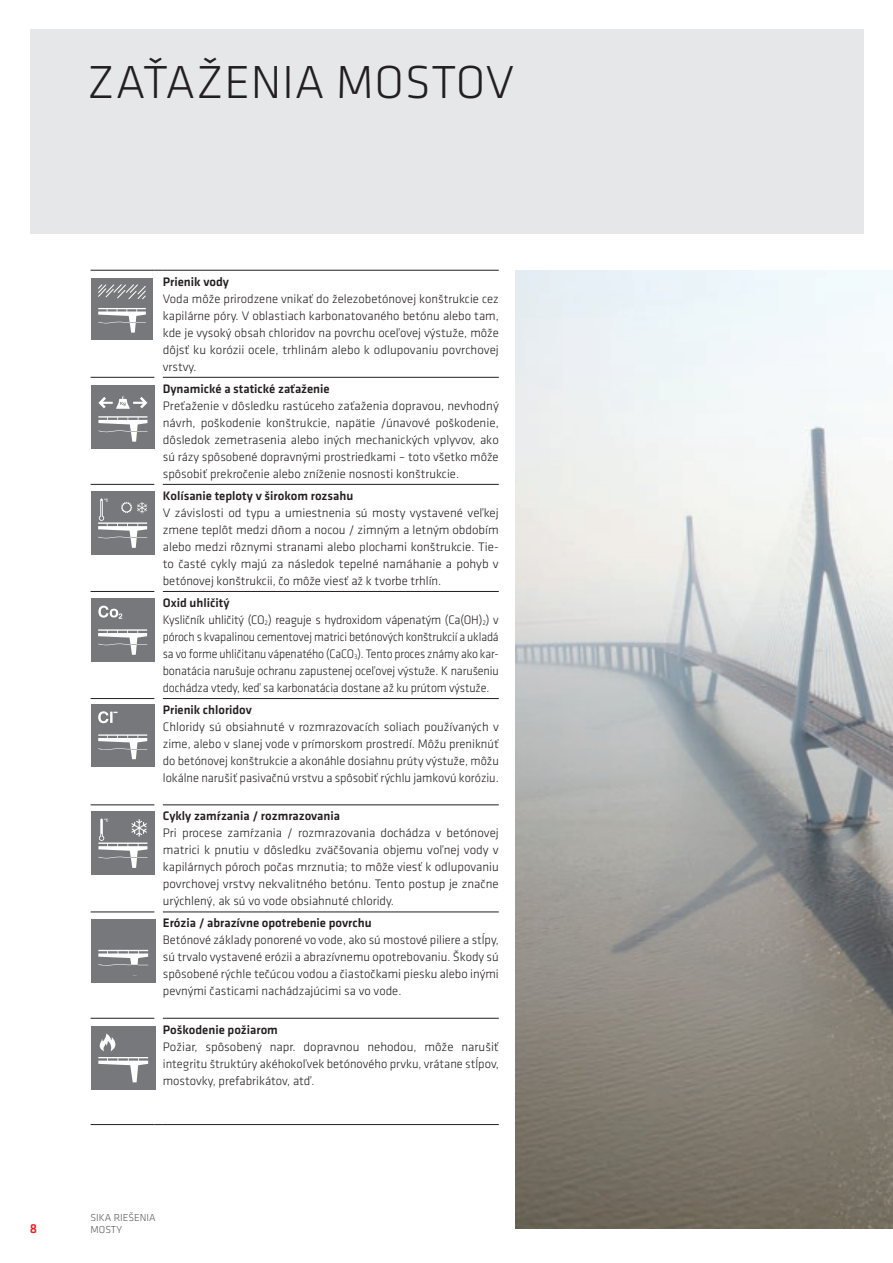
<style>
.page{position:relative;width:893px;height:1263px;background:#fff}
.page>*{position:absolute;margin:0;border:0;box-sizing:border-box;transform-origin:0 0}
.t1{font:300 48px "Klavika";letter-spacing:.015em;color:#231f20}
.t2{font:500 13.5px "Klavika";color:#ee1d23}
.t3{font:300 12.75px/17px "Klavika";letter-spacing:-.005em;color:#231f20;text-align:justify}
.t4{font:500 12.75px "Klavika";color:#231f20}
.t5{font:300 10.5px/12.6px "Klavika";color:#57585a}
.s1{font-weight:500}
</style>
<div class="page">
<div style="left:91px;top:278px;width:62px;height:62px;background:#76787b"></div>
<svg style="left:98px;top:308px;width:48px;height:25px"></svg>
<svg style="left:98px;top:284px;width:48px;height:15px"></svg>
<div style="left:91px;top:385px;width:64px;height:64px;background:#76787b"></div>
<svg style="left:98px;top:416px;width:50px;height:26px"></svg>
<svg style="left:98px;top:396px;width:49px;height:13px"></svg>
<div style="left:91px;top:491px;width:64px;height:64px;background:#76787b"></div>
<svg style="left:98px;top:498px;width:49px;height:50px"></svg>
<div style="left:91px;top:598px;width:64px;height:64px;background:#76787b"></div>
<svg style="left:98px;top:629px;width:49px;height:26px"></svg>
<svg style="left:98px;top:606px;width:24px;height:13px"></svg>
<div style="left:91px;top:704px;width:64px;height:64px;background:#76787b"></div>
<svg style="left:98px;top:734px;width:49px;height:25px"></svg>
<svg style="left:98px;top:711px;width:20px;height:12px"></svg>
<div style="left:91px;top:811px;width:64px;height:64px;background:#76787b"></div>
<svg style="left:98px;top:818px;width:50px;height:50px"></svg>
<div style="left:91px;top:919px;width:65px;height:63px;background:#76787b"></div>
<svg style="left:98px;top:950px;width:50px;height:16px"></svg>
<div style="left:91px;top:1026px;width:65px;height:64px;background:#76787b"></div>
<svg style="left:98px;top:1057px;width:50px;height:25px"></svg>
<svg style="left:99px;top:1033px;width:17px;height:18px"></svg>
<img style="left:516px;top:271px;width:377px;height:958px">
<div style="left:30px;top:30px;width:833px;height:204px;background:#e6e7e9"></div>
<hr style="left:91px;top:270px;width:63px;height:1px;background:#231f20">
<hr style="left:91px;top:377px;width:63px;height:1px;background:#231f20">
<hr style="left:163px;top:377px;width:336px;height:1px;background:#231f20">
<hr style="left:163px;top:270px;width:336px;height:1px;background:#231f20">
<hr style="left:91px;top:484px;width:63px;height:1px;background:#231f20">
<hr style="left:91px;top:591px;width:63px;height:1px;background:#231f20">
<hr style="left:91px;top:698px;width:63px;height:1px;background:#231f20">
<hr style="left:91px;top:805px;width:63px;height:1px;background:#231f20">
<hr style="left:91px;top:912px;width:63px;height:1px;background:#231f20">
<hr style="left:91px;top:1018px;width:63px;height:1px;background:#231f20">
<hr style="left:163px;top:484px;width:336px;height:1px;background:#231f20">
<hr style="left:163px;top:591px;width:336px;height:1px;background:#231f20">
<hr style="left:163px;top:698px;width:336px;height:1px;background:#231f20">
<hr style="left:163px;top:805px;width:336px;height:1px;background:#231f20">
<hr style="left:163px;top:912px;width:336px;height:1px;background:#231f20">
<hr style="left:163px;top:1018px;width:336px;height:1px;background:#231f20">
<hr style="left:91px;top:1124px;width:63px;height:1px;background:#231f20">
<hr style="left:163px;top:1124px;width:336px;height:1px;background:#231f20">
<h1 class="t1" style="left:87px;top:53px;width:428px">ZAŤAŽENIA MOSTOV</h1>
<p class="t2" style="left:30px;top:1219px;width:9px">8</p>
<p class="t4" style="left:163px;top:273px;width:68px">Prienik vody</p>
<p class="t3" style="left:163px;top:290px;width:337px">Voda môže prirodzene vnikať do železobetónovej konštrukcie cez kapilárne póry. V oblastiach karbonatovaného betónu alebo tam, kde je vysoký obsah chloridov na povrchu oceľovej výstuže, môže dôjsť ku korózii ocele, trhlinám alebo k odlupovaniu povrchovej vrstvy.</p>
<p class="t4" style="left:163px;top:380px;width:168px">Dynamické a statické zaťaženie</p>
<p class="t3" style="left:163px;top:397px;width:337px">Preťaženie v dôsledku rastúceho zaťaženia dopravou, nevhodný návrh, poškodenie konštrukcie, napätie /únavové poškodenie, dôsledok zemetrasenia alebo iných mechanických vplyvov, ako sú rázy spôsobené dopravnými prostriedkami – toto všetko môže spôsobiť prekročenie alebo zníženie nosnosti konštrukcie.</p>
<p class="t4" style="left:163px;top:487px;width:192px">Kolísanie teploty v širokom rozsahu</p>
<p class="t3" style="left:163px;top:504px;width:337px">V závislosti od typu a umiestnenia sú mosty vystavené veľkej zmene teplôt medzi dňom a nocou / zimným a letným obdobím alebo medzi rôznymi stranami alebo plochami konštrukcie. Tie&shy;to časté cykly majú za následok tepelné namáhanie a pohyb v betónovej konštrukcii, čo môže viesť až k tvorbe trhlín.</p>
<p class="t3" style="left:163px;top:594px;width:337px;text-align:left"><span class="s1">Oxid uhličitý<br></span>Kysličník uhličitý (CO<sub>2</sub>) reaguje s hydroxidom vápenatým (Ca(OH)<sub>2</sub>) v póroch s kvapalinou cementovej matrici betónových konštrukcií a ukladá sa vo forme uhličitanu vápenatého (CaCO<sub>3</sub>). Tento proces známy ako kar&shy;bonatácia narušuje ochranu zapustenej oceľovej výstuže. K narušeniu dochádza vtedy, keď sa karbonatácia dostane až ku prútom výstuže.</p>
<p class="t4" style="left:163px;top:701px;width:90px">Prienik chloridov</p>
<p class="t3" style="left:163px;top:718px;width:337px">Chloridy sú obsiahnuté v rozmrazovacích soliach používaných v zime, alebo v slanej vode v prímorskom prostredí. Môžu preniknúť do betónovej konštrukcie a akonáhle dosiahnu prúty výstuže, môžu lokálne narušiť pasivačnú vrstvu a spôsobiť rýchlu jamkovú koróziu.</p>
<p class="t4" style="left:163px;top:807px;width:179px">Cykly zamŕzania / rozmrazovania</p>
<p class="t3" style="left:163px;top:824px;width:337px">Pri procese zamŕzania / rozmrazovania dochádza v betónovej matrici k pnutiu v dôsledku zväčšovania objemu voľnej vody v kapilárnych póroch počas mrznutia; to môže viesť k odlupovaniu povrchovej vrstvy nekvalitného betónu. Tento postup je značne urýchlený, ak sú vo vode obsiahnuté chloridy.</p>
<p class="t4" style="left:163px;top:914px;width:210px">Erózia / abrazívne opotrebenie povrchu</p>
<p class="t3" style="left:163px;top:931px;width:337px">Betónové základy ponorené vo vode, ako sú mostové piliere a stĺpy, sú trvalo vystavené erózii a abrazívnemu opotrebovaniu. Škody sú spôsobené rýchle tečúcou vodou a čiastočkami piesku alebo inými pevnými časticami nachádzajúcimi sa vo vode.</p>
<p class="t4" style="left:163px;top:1021px;width:117px">Poškodenie požiarom</p>
<p class="t3" style="left:163px;top:1038px;width:337px">Požiar, spôsobený napr. dopravnou nehodou, môže narušiť integritu štruktúry akéhokoľvek betónového prvku, vrátane stĺpov, mostovky, prefabrikátov, atď.</p>
<p class="t5" style="left:91px;top:1211px;width:66px">SIKA RIEŠENIA<br>Mosty</p>
</div>
